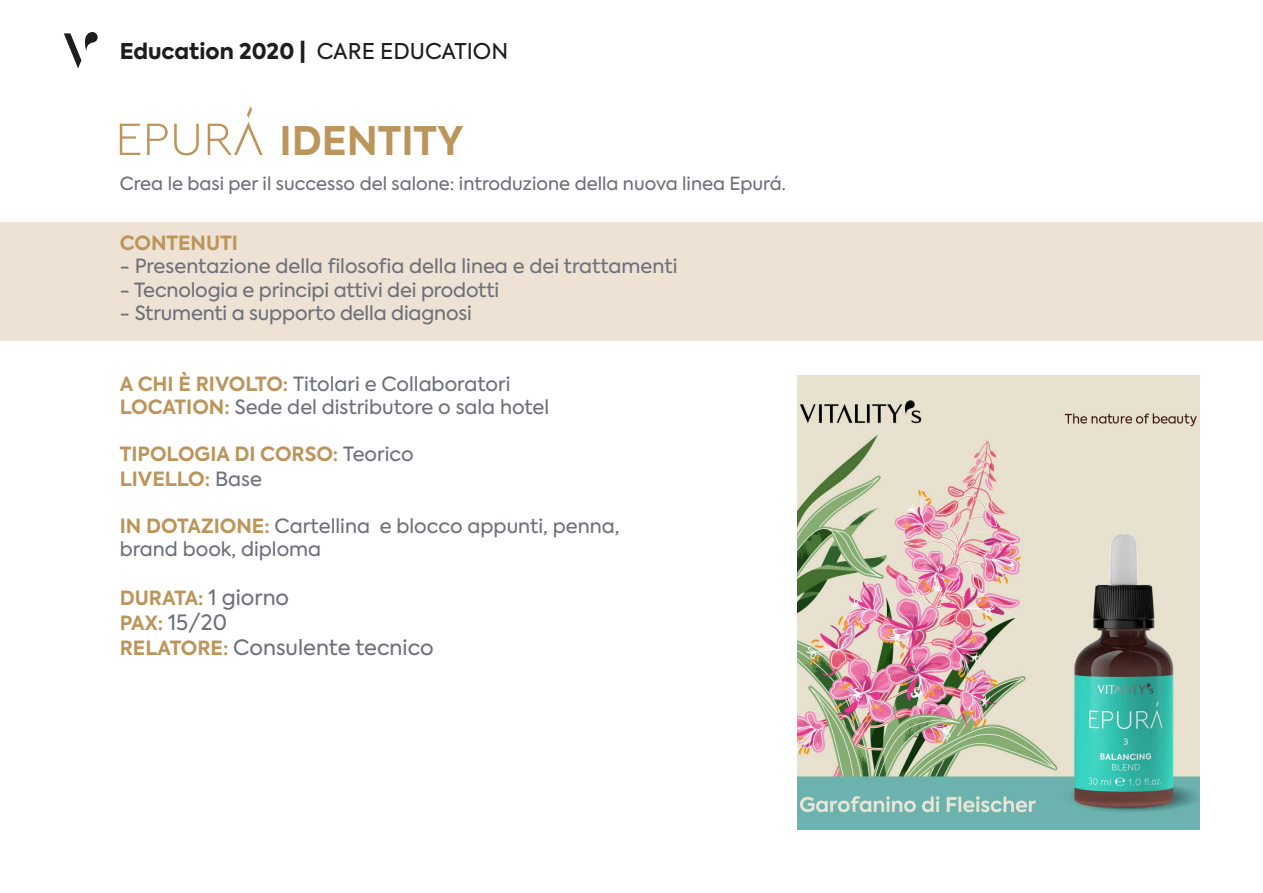
<style>
.page{position:relative;width:1263px;height:893px;background:#fff}
.page>*{position:absolute;margin:0;border:0;box-sizing:border-box;transform-origin:0 0}
.t1{font:700 39.15px "Axiforma";color:#bc955b}
.t2{font:800 21.6px "Axiforma";color:#1d1d1b}
.t3{font:21px/25.2px "Axiforma";color:#6e707a}
.t4{font:19.5px/23.4px "Axiforma";color:#6e707a}
.t5{font:700 19.5px/25.2px "Axiforma";color:#bc955b}
.t6{font:18px "Axiforma";color:#6e707a}
.s1{font-weight:400}
.s2{font-weight:700;color:#bc955b}
.s3{font-weight:400;color:#6e707a}
.s4{font-weight:400;font-size:21px;color:#6e707a}
.s5{font-weight:700;font-size:19.5px;color:#bc955b}
</style>
<div class="page">
<svg style="left:120px;top:106px;width:143px;height:49px"></svg>
<svg style="left:64px;top:32px;width:34px;height:36px"></svg>
<img style="left:797px;top:376px;width:402px;height:453px">
<div style="left:0;top:222px;width:1263px;height:118px;background:#ede2d3"></div>
<p class="t2" style="left:120px;top:36px;width:390px">Education 2020 | <span class="s1">CARE EDUCATION</span></p>
<h1 class="t1" style="left:279px;top:115px;width:186px">IDENTITY</h1>
<p class="t6" style="left:120px;top:172px;width:668px">Crea le basi per il successo del salone: introduzione della nuova linea Epurá.</p>
<p class="t5" style="left:120px;top:230px;width:120px">CONTENUTI</p>
<p class="t4" style="left:120px;top:255px;width:559px">- Presentazione della filosofia della linea e dei trattamenti</p>
<p class="t4" style="left:120px;top:278px;width:381px">- Tecnologia e principi attivi dei prodotti</p>
<p class="t4" style="left:120px;top:301px;width:354px">- Strumenti a supporto della diagnosi</p>
<p class="t4" style="left:120px;top:372px;width:431px"><span class="s2">A CHI È RIVOLTO:</span> Titolari e Collaboratori<br><span class="s2">LOCATION:</span> Sede del distributore o sala hotel</p>
<p class="t5" style="left:120px;top:442px;width:296px">TIPOLOGIA DI CORSO: <span class="s3">Teorico<br></span>LIVELLO: <span class="s3">Base</span></p>
<p class="t4" style="left:120px;top:515px;width:501px"><span class="s2">IN DOTAZIONE:</span> Cartellina e blocco appunti, penna, brand book, diploma</p>
<p class="t5" style="left:120px;top:586px;width:171px">DURATA: <span class="s4">1 giorno</span></p>
<p class="t3" style="left:120px;top:610px;width:316px"><span class="s5">PAX:</span> 15/20<br><span class="s5">RELATORE:</span> Consulente tecnico</p>
</div>
